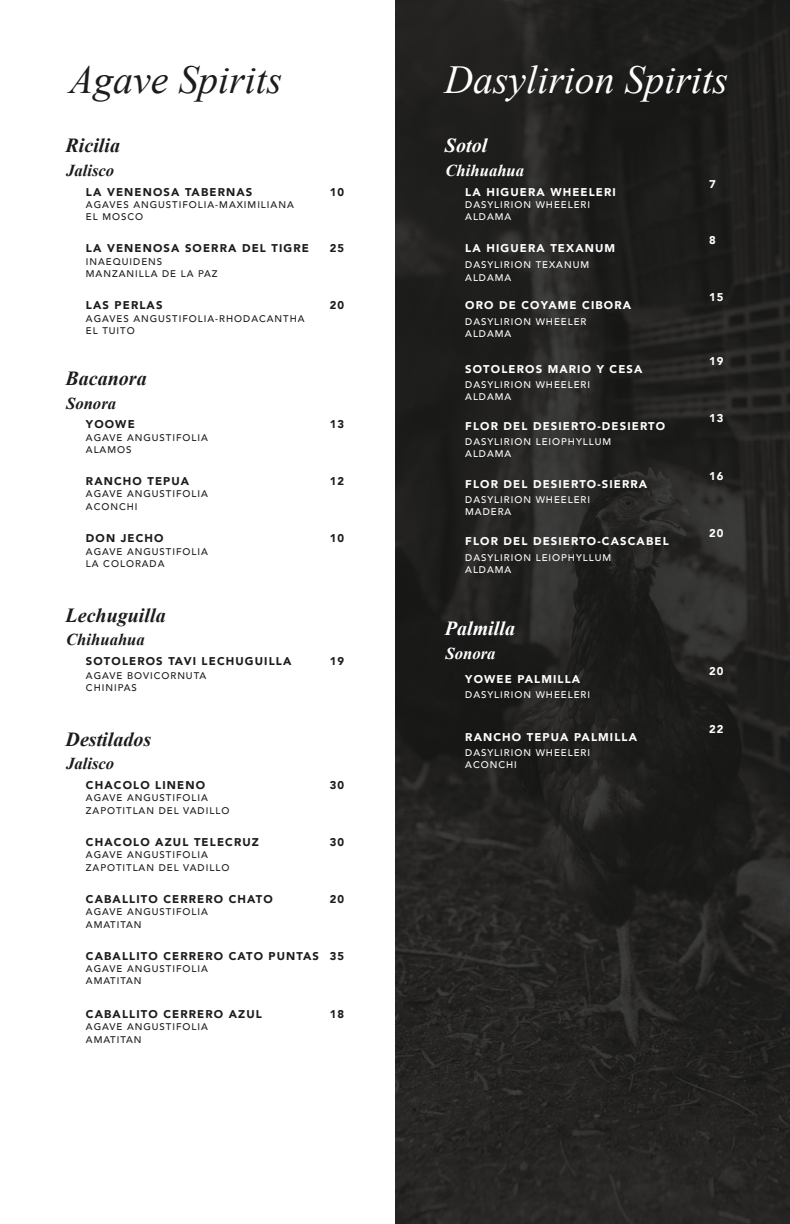
<style>
.page{position:relative;width:790px;height:1224px;background:#fff}
.page>*{position:absolute;margin:0;border:0;box-sizing:border-box;transform-origin:0 0}
.t1{font:italic 39.8px "Times New Roman";color:#fff}
.t2{font:italic 39.8px "Times New Roman";color:#1c1c1b}
.t3{font:italic 700 20px "Times New Roman";color:#1c1c1b}
.t4{font:italic 700 20px "Times New Roman";color:#fff}
.t5{font:italic 700 16.6px "Times New Roman";color:#1c1c1b}
.t6{font:italic 700 16.6px "Times New Roman";color:#fff}
.t7{font:900 11.2px "Avenir";letter-spacing:.1em;color:#1c1c1b}
.t8{font:900 11.2px "Avenir";letter-spacing:.1em;color:#fff}
.t9{font:500 9.6px/12.4px "Avenir";letter-spacing:.1em;color:#1c1c1b}
.t10{font:500 9.6px/12px "Avenir";letter-spacing:.1em;color:#fff}
</style>
<div class="page">
<div style="left:395px;top:0;width:395px;height:1224px;background:#1c1c1b"></div>
<h1 class="t2" style="left:69px;top:53px;width:215px">Agave Spirits</h1>
<h1 class="t1" style="left:445px;top:53px;width:285px">Dasylirion Spirits</h1>
<h2 class="t3" style="left:66px;top:132px;width:56px">Ricilia</h2>
<h3 class="t5" style="left:66px;top:159px;width:50px">Jalisco</h3>
<h2 class="t4" style="left:445px;top:132px;width:44px">Sotol</h2>
<h3 class="t6" style="left:445px;top:159px;width:80px">Chihuahua</h3>
<p class="t7" style="left:86px;top:182px;width:168px">LA VENENOSA TABERNAS</p>
<p class="t9" style="left:86px;top:198px;width:209px">AGAVES ANGUSTIFOLIA-MAXIMILIANA<br>EL MOSCO</p>
<p class="t7" style="left:330px;top:182px;width:16px">10</p>
<p class="t8" style="left:465px;top:182px;width:152px">LA HIGUERA WHEELERI</p>
<p class="t10" style="left:465px;top:198px;width:126px">DASYLIRION WHEELERI<br>ALDAMA</p>
<p class="t8" style="left:709px;top:174px;width:8px">7</p>
<p class="t7" style="left:86px;top:239px;width:225px">LA VENENOSA SOERRA DEL TIGRE</p>
<p class="t9" style="left:86px;top:255px;width:133px">INAEQUIDENS<br>MANZANILLA DE LA PAZ</p>
<p class="t7" style="left:86px;top:296px;width:78px">LAS PERLAS</p>
<p class="t9" style="left:86px;top:312px;width:220px">AGAVES ANGUSTIFOLIA-RHODACANTHA<br>EL TUITO</p>
<p class="t7" style="left:330px;top:239px;width:16px">25</p>
<p class="t7" style="left:330px;top:296px;width:16px">20</p>
<p class="t8" style="left:465px;top:239px;width:151px">LA HIGUERA TEXANUM</p>
<p class="t10" style="left:465px;top:258px;width:125px">DASYLIRION TEXANUM<br>ALDAMA</p>
<p class="t10" style="left:465px;top:315px;width:123px">DASYLIRION WHEELER<br>ALDAMA</p>
<p class="t8" style="left:465px;top:296px;width:167px">ORO DE COYAME CIBORA</p>
<p class="t8" style="left:709px;top:231px;width:8px">8</p>
<p class="t8" style="left:709px;top:288px;width:16px">15</p>
<h2 class="t3" style="left:66px;top:365px;width:83px">Bacanora</h2>
<h3 class="t5" style="left:66px;top:391px;width:52px">Sonora</h3>
<p class="t8" style="left:465px;top:359px;width:179px">SOTOLEROS MARIO Y CESA</p>
<p class="t10" style="left:465px;top:378px;width:126px">DASYLIRION WHEELERI<br>ALDAMA</p>
<p class="t8" style="left:709px;top:351px;width:16px">19</p>
<p class="t7" style="left:86px;top:415px;width:50px">YOOWE</p>
<p class="t9" style="left:86px;top:431px;width:124px">AGAVE ANGUSTIFOLIA<br>ALAMOS</p>
<p class="t7" style="left:330px;top:415px;width:16px">13</p>
<p class="t8" style="left:465px;top:417px;width:201px">FLOR DEL DESIERTO-DESIERTO</p>
<p class="t10" style="left:465px;top:436px;width:148px">DASYLIRION LEIOPHYLLUM<br>ALDAMA</p>
<p class="t8" style="left:709px;top:409px;width:16px">13</p>
<p class="t7" style="left:86px;top:472px;width:105px">RANCHO TEPUA</p>
<p class="t9" style="left:86px;top:487px;width:124px">AGAVE ANGUSTIFOLIA<br>ACONCHI</p>
<p class="t7" style="left:330px;top:472px;width:16px">12</p>
<p class="t8" style="left:465px;top:474px;width:184px">FLOR DEL DESIERTO-SIERRA</p>
<p class="t10" style="left:465px;top:493px;width:126px">DASYLIRION WHEELERI<br>MADERA</p>
<p class="t8" style="left:709px;top:466px;width:16px">16</p>
<p class="t7" style="left:86px;top:529px;width:79px">DON JECHO</p>
<p class="t9" style="left:86px;top:545px;width:124px">AGAVE ANGUSTIFOLIA<br>LA COLORADA</p>
<p class="t7" style="left:330px;top:529px;width:16px">10</p>
<p class="t8" style="left:465px;top:532px;width:205px">FLOR DEL DESIERTO-CASCABEL</p>
<p class="t10" style="left:465px;top:551px;width:148px">DASYLIRION LEIOPHYLLUM<br>ALDAMA</p>
<p class="t8" style="left:709px;top:524px;width:16px">20</p>
<h2 class="t3" style="left:66px;top:601px;width:102px">Lechuguilla</h2>
<h3 class="t5" style="left:66px;top:628px;width:80px">Chihuahua</h3>
<p class="t7" style="left:86px;top:651px;width:207px">SOTOLEROS TAVI LECHUGUILLA</p>
<p class="t9" style="left:86px;top:669px;width:122px">AGAVE BOVICORNUTA<br>CHINIPAS</p>
<p class="t7" style="left:330px;top:651px;width:16px">19</p>
<h2 class="t4" style="left:445px;top:615px;width:72px">Palmilla</h2>
<h3 class="t6" style="left:445px;top:642px;width:52px">Sonora</h3>
<p class="t8" style="left:465px;top:669px;width:117px">YOWEE PALMILLA</p>
<p class="t10" style="left:465px;top:688px;width:126px">DASYLIRION WHEELERI</p>
<p class="t8" style="left:709px;top:661px;width:16px">20</p>
<h2 class="t3" style="left:66px;top:725px;width:87px">Destilados</h2>
<h3 class="t5" style="left:66px;top:752px;width:50px">Jalisco</h3>
<p class="t8" style="left:465px;top:727px;width:173px">RANCHO TEPUA PALMILLA</p>
<p class="t10" style="left:465px;top:746px;width:126px">DASYLIRION WHEELERI<br>ACONCHI</p>
<p class="t8" style="left:709px;top:719px;width:16px">22</p>
<p class="t7" style="left:86px;top:776px;width:121px">CHACOLO LINENO</p>
<p class="t9" style="left:86px;top:791px;width:145px">AGAVE ANGUSTIFOLIA<br>ZAPOTITLAN DEL VADILLO</p>
<p class="t7" style="left:330px;top:776px;width:16px">30</p>
<p class="t7" style="left:86px;top:832px;width:175px">CHACOLO AZUL TELECRUZ</p>
<p class="t9" style="left:86px;top:848px;width:145px">AGAVE ANGUSTIFOLIA<br>ZAPOTITLAN DEL VADILLO</p>
<p class="t7" style="left:330px;top:832px;width:16px">30</p>
<p class="t7" style="left:86px;top:889px;width:188px">CABALLITO CERRERO CHATO</p>
<p class="t9" style="left:86px;top:905px;width:124px">AGAVE ANGUSTIFOLIA<br>AMATITAN</p>
<p class="t7" style="left:330px;top:889px;width:16px">20</p>
<p class="t7" style="left:86px;top:946px;width:235px">CABALLITO CERRERO CATO PUNTAS</p>
<p class="t9" style="left:86px;top:962px;width:124px">AGAVE ANGUSTIFOLIA<br>AMATITAN</p>
<p class="t7" style="left:330px;top:946px;width:16px">35</p>
<p class="t7" style="left:86px;top:1005px;width:178px">CABALLITO CERRERO AZUL</p>
<p class="t9" style="left:86px;top:1020px;width:124px">AGAVE ANGUSTIFOLIA<br>AMATITAN</p>
<p class="t7" style="left:330px;top:1005px;width:16px">18</p>
</div>
